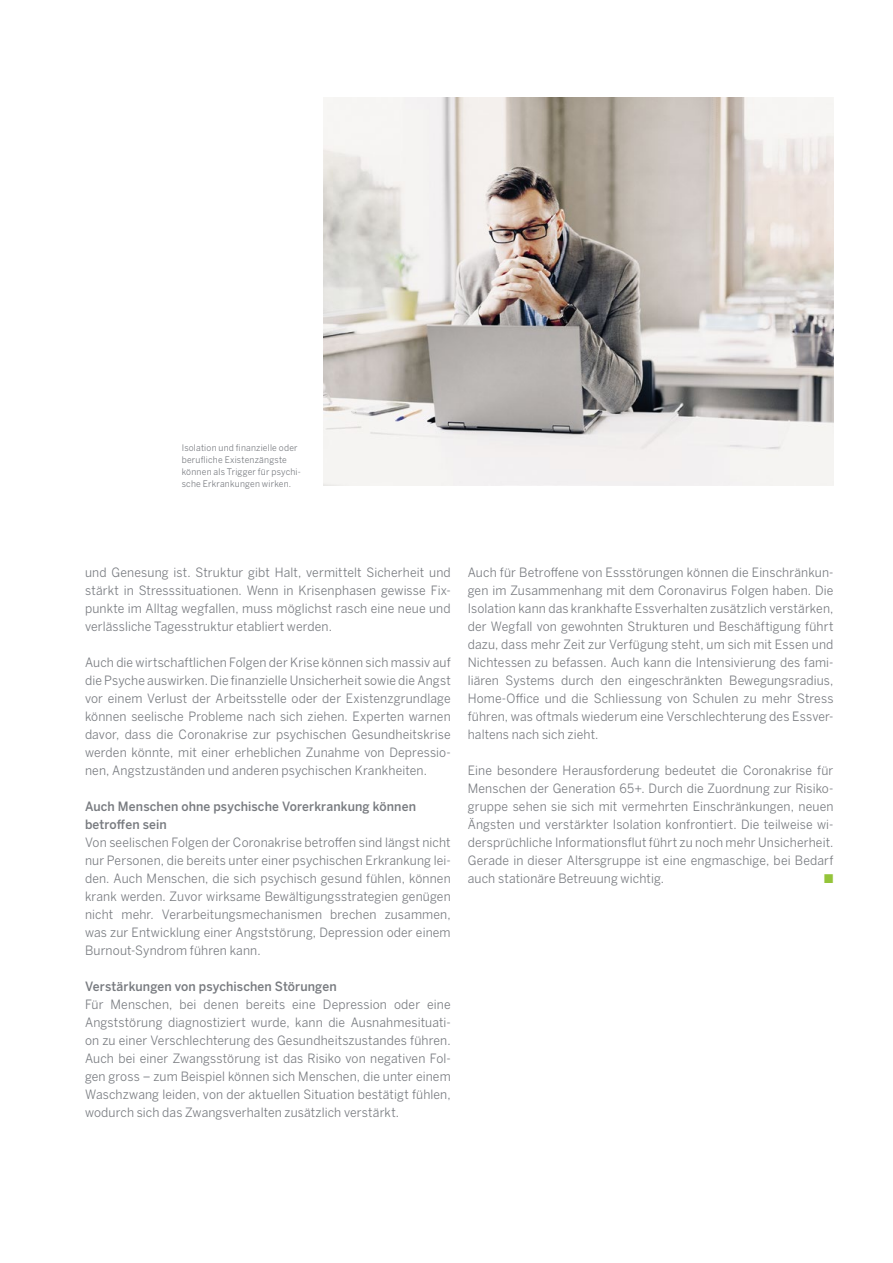
<style>
.page{position:relative;width:893px;height:1263px;background:#fff}
.page>*{position:absolute;margin:0;border:0;box-sizing:border-box;transform-origin:0 0}
.t1{font:12.75px/18px "Benton Sans";letter-spacing:.01em;color:#787b80;text-align:justify;scale:.95 1}
.t2{font:500 12.75px/18px "Benton Sans";letter-spacing:.01em;color:#787b80;scale:.95 1}
.t3{font:12.75px "Zapf Dingbats ITC";color:#94c43a;scale:.95 1}
.t4{font:9px/12px "Benton Sans";letter-spacing:.025em;color:#787b80;scale:.95 1}
</style>
<div class="page">
<img style="left:323px;top:98px;width:510px;height:388px">
<p class="t4" style="left:182px;top:442px;width:127px">Isolation und finanzielle oder berufliche Existenzängste können als Trigger für psychi&shy;sche Erkrankungen wirken.</p>
<p class="t1" style="left:85px;top:563px;width:386px">und Genesung ist. Struktur gibt Halt, vermittelt Sicherheit und stärkt in Stresssituationen. Wenn in Krisenphasen gewisse Fix&shy;punkte im Alltag wegfallen, muss möglichst rasch eine neue und verlässliche Tagesstruktur etabliert werden.</p>
<p class="t1" style="left:85px;top:654px;width:386px">Auch die wirtschaftlichen Folgen der Krise können sich massiv auf die Psyche auswirken. Die finanzielle Unsicherheit sowie die Angst vor einem Verlust der Arbeitsstelle oder der Existenzgrundlage können seelische Probleme nach sich ziehen. Experten warnen davor, dass die Coronakrise zur psychischen Gesundheitskrise werden könnte, mit einer erheblichen Zunahme von Depressio&shy;nen, Angstzuständen und anderen psychischen Krankheiten.</p>
<p class="t2" style="left:85px;top:797px;width:350px">Auch Menschen ohne psychische Vorerkrankung können betroffen sein</p>
<p class="t1" style="left:85px;top:834px;width:386px">Von seelischen Folgen der Coronakrise betroffen sind längst nicht nur Personen, die bereits unter einer psychischen Erkrankung lei&shy;den. Auch Menschen, die sich psychisch gesund fühlen, können krank werden. Zuvor wirksame Bewältigungsstrategien genügen nicht mehr. Verarbeitungsmechanismen brechen zusammen, was zur Entwicklung einer Angststörung, Depression oder einem Burnout-Syndrom führen kann.</p>
<p class="t2" style="left:85px;top:978px;width:266px">Verstärkungen von psychischen Störungen</p>
<p class="t1" style="left:85px;top:996px;width:386px">Für Menschen, bei denen bereits eine Depression oder eine Angststörung diagnostiziert wurde, kann die Ausnahmesituati&shy;on zu einer Verschlechterung des Gesundheitszustandes führen.<br>Auch bei einer Zwangsstörung ist das Risiko von negativen Fol&shy;gen gross – zum Beispiel können sich Menschen, die unter einem Waschzwang leiden, von der aktuellen Situation bestätigt fühlen, wodurch sich das Zwangsverhalten zusätzlich verstärkt.</p>
<p class="t1" style="left:468px;top:564px;width:386px">Auch für Betroffene von Essstörungen können die Einschränkun&shy;gen im Zusammenhang mit dem Coronavirus Folgen haben. Die Isolation kann das krankhafte Essverhalten zusätzlich verstärken, der Wegfall von gewohnten Strukturen und Beschäftigung führt dazu, dass mehr Zeit zur Verfügung steht, um sich mit Essen und Nichtessen zu befassen. Auch kann die Intensivierung des fami&shy;liären Systems durch den eingeschränkten Bewegungsradius, Home-Office und die Schliessung von Schulen zu mehr Stress führen, was oftmals wiederum eine Verschlechterung des Essver&shy;haltens nach sich zieht.</p>
<p class="t1" style="left:468px;top:762px;width:386px">Eine besondere Herausforderung bedeutet die Coronakrise für Menschen der Generation 65+. Durch die Zuordnung zur Risiko&shy;gruppe sehen sie sich mit vermehrten Einschränkungen, neuen Ängsten und verstärkter Isolation konfrontiert. Die teilweise wi&shy;dersprüchliche Informationsflut führt zu noch mehr Unsicherheit.<br>Gerade in dieser Altersgruppe ist eine engmaschige, bei Bedarf auch stationäre Betreuung wichtig.</p>
<p class="t3" style="left:824px;top:873px;width:11px">■</p>
</div>
